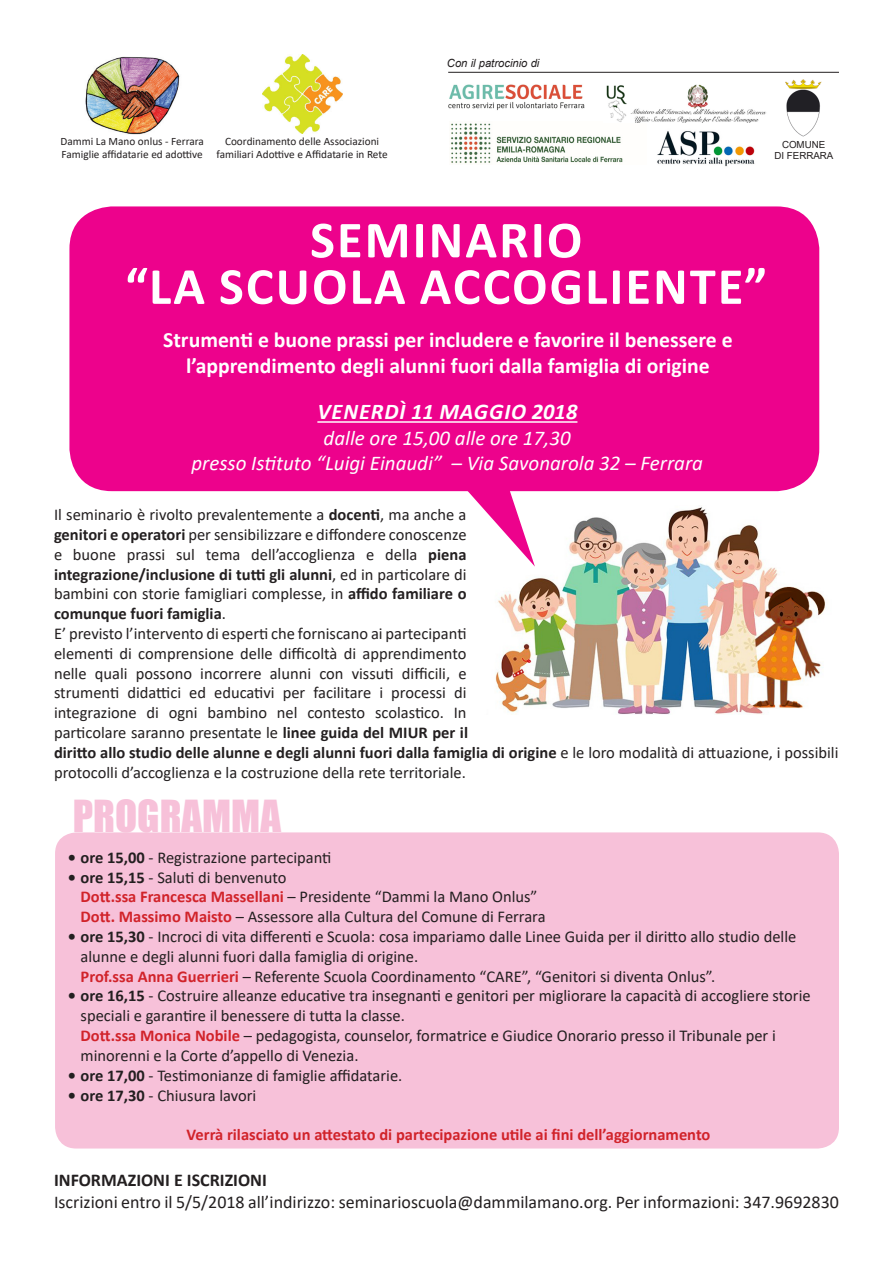
<style>
.page{position:relative;width:893px;height:1263px;background:#fff}
.page>*{position:absolute;margin:0;border:0;box-sizing:border-box;transform-origin:0 0}
.t1{font:700 52.5px "Calibri";letter-spacing:.04em;color:#fff}
.t2{font:40.65px "Impact";color:#f7c1d9}
.t3{font:italic 700 22.5px "Calibri";letter-spacing:.04em;color:#fff}
.t4{font:700 21.75px/26.1px "Calibri";color:#fff;text-align:center}
.t5{font:italic 21px "Calibri";color:#fff}
.t6{font:18px "Calibri";color:#231f20}
.t7{font:700 18px "Calibri";color:#231f20}
.t8{font:16.5px/19.8px "Calibri";color:#231f20}
.t9{font:700 16.5px "Calibri";color:#d1232a}
.t10{font:11.25px/13.5px "Calibri";color:#231f20;text-align:center}
.t11{font:italic 11.25px "Arial";color:#231f20}
.t12{font:9.75px "Arial";color:#231f20}
.s1{font-weight:700}
.s2{font-weight:700;color:#d1232a}
</style>
<div class="page">
<div style="left:55px;top:832px;width:784px;height:316px;background:#f7c1d9;border-radius:21px"></div>
<img style="left:262px;top:54px;width:80px;height:80px">
<img style="left:85px;top:56px;width:95px;height:79px">
<div style="left:69px;top:206px;width:750px;height:285px;background:#ed028c;border-radius:43px"></div>
<img style="left:448px;top:84px;width:137px;height:27px">
<img style="left:450px;top:122px;width:191px;height:42px">
<img style="left:786px;top:79px;width:35px;height:58px">
<hr style="left:448px;top:72px;width:391px;height:1px;background:#231f20">
<img style="left:495px;top:507px;width:332px;height:207px">
<svg style="left:436px;top:491px;width:99px;height:76px"></svg>
<hr style="left:317px;top:421px;width:260px;height:2px;background:#fff">
<img style="left:606px;top:84px;width:160px;height:38px">
<img style="left:657px;top:131px;width:98px;height:36px">
<p class="t11" style="left:447px;top:56px;width:94px">Con il patrocinio di</p>
<p class="t10" style="left:61px;top:134px;width:145px">Dammi La Mano onlus - Ferrara</p>
<p class="t10" style="left:62px;top:147px;width:143px">Famiglie affidatarie ed adottive</p>
<p class="t10" style="left:217px;top:134px;width:173px">Coordinamento delle Associazioni familiari Adottive e Affidatarie in Rete</p>
<p class="t12" style="left:782px;top:137px;width:45px">COMUNE</p>
<p class="t12" style="left:774px;top:149px;width:61px">DI FERRARA</p>
<p class="t1" style="left:310px;top:203px;width:274px">SEMINARIO</p>
<p class="t1" style="left:125px;top:249px;width:644px">“LA SCUOLA ACCOGLIENTE”</p>
<p class="t4" style="left:163px;top:326px;width:571px">Strumenti e buone prassi per includere e favorire il benessere e l’apprendimento degli alunni fuori dalla famiglia di origine</p>
<p class="t3" style="left:317px;top:396px;width:262px">VENERDÌ 11 MAGGIO 2018</p>
<p class="t5" style="left:324px;top:423px;width:249px">dalle ore 15,00 alle ore 17,30</p>
<p class="t5" style="left:191px;top:448px;width:513px">presso Istituto “Luigi Einaudi” – Via Savonarola 32 – Ferrara</p>
<p class="t8" style="left:54px;top:504px;width:414px;text-align:justify">Il seminario è rivolto prevalentemente a <span class="s1">docenti</span>, ma anche a <span class="s1">genitori e operatori</span> per sensibilizzare e diffondere conoscenze e buone prassi sul tema dell’accoglienza e della <span class="s1">piena integrazione/inclusione di tutti gli alunni</span>, ed in particolare di bambini con storie famigliari complesse, in <span class="s1">affido familiare o comunque fuori famiglia</span>.</p>
<p class="t8" style="left:54px;top:623px;width:786px">E’ previsto l’intervento di esperti che forniscano ai partecipanti<br>elementi di comprensione delle difficoltà di apprendimento<br>nelle quali possono incorrere alunni con vissuti difficili, e<br>strumenti didattici ed educativi per facilitare i processi di<br>integrazione di ogni bambino nel contesto scolastico. In<br>particolare saranno presentate le <span class="s1">linee guida del MIUR per il<br>diritto allo studio delle alunne e degli alunni fuori dalla famiglia di origine</span> e le loro modalità di attuazione, i possibili protocolli d’accoglienza e la costruzione della rete territoriale.</p>
<p class="t2" style="left:73px;top:785px;width:210px">PROGRAMMA</p>
<p class="t8" style="left:68px;top:847px;width:265px"><span class="s1">• ore 15,00</span> - Registrazione partecipanti</p>
<p class="t8" style="left:81px;top:867px;width:466px;text-indent:-13px"><span class="s1">• ore 15,15</span> - Saluti di benvenuto<br><span class="s2">Dott.ssa Francesca Massellani</span> – Presidente “Dammi la Mano Onlus”<br><span class="s2">Dott. Massimo Maisto</span> – Assessore alla Cultura del Comune di Ferrara</p>
<p class="t8" style="left:81px;top:926px;width:717px;text-indent:-13px"><span class="s1">• ore 15,30</span> - Incroci di vita differenti e Scuola: cosa impariamo dalle Linee Guida per il diritto allo studio delle alunne e degli alunni fuori dalla famiglia di origine.<br><span class="s2">Prof.ssa Anna Guerrieri</span> – Referente Scuola Coordinamento “CARE”, “Genitori si diventa Onlus”.</p>
<p class="t8" style="left:81px;top:986px;width:732px;text-indent:-13px"><span class="s1">• ore 16,15</span> - Costruire alleanze educative tra insegnanti e genitori per migliorare la capacità di accogliere storie speciali e garantire il benessere di tutta la classe.<br><span class="s2">Dott.ssa Monica Nobile</span> – pedagogista, counselor, formatrice e Giudice Onorario presso il Tribunale per i minorenni e la Corte d’appello di Venezia.</p>
<p class="t8" style="left:68px;top:1065px;width:336px"><span class="s1">• ore 17,00</span> - Testimonianze di famiglie affidatarie.</p>
<p class="t8" style="left:68px;top:1085px;width:190px"><span class="s1">• ore 17,30</span> - Chiusura lavori</p>
<p class="t9" style="left:187px;top:1123px;width:525px">Verrà rilasciato un attestato di partecipazione utile ai fini dell’aggiornamento</p>
<p class="t7" style="left:54px;top:1167px;width:214px">INFORMAZIONI E ISCRIZIONI</p>
<p class="t6" style="left:54px;top:1189px;width:786px">Iscrizioni entro il 5/5/2018 all’indirizzo: seminarioscuola@dammilamano.org. Per informazioni: 347.9692830</p>
</div>
